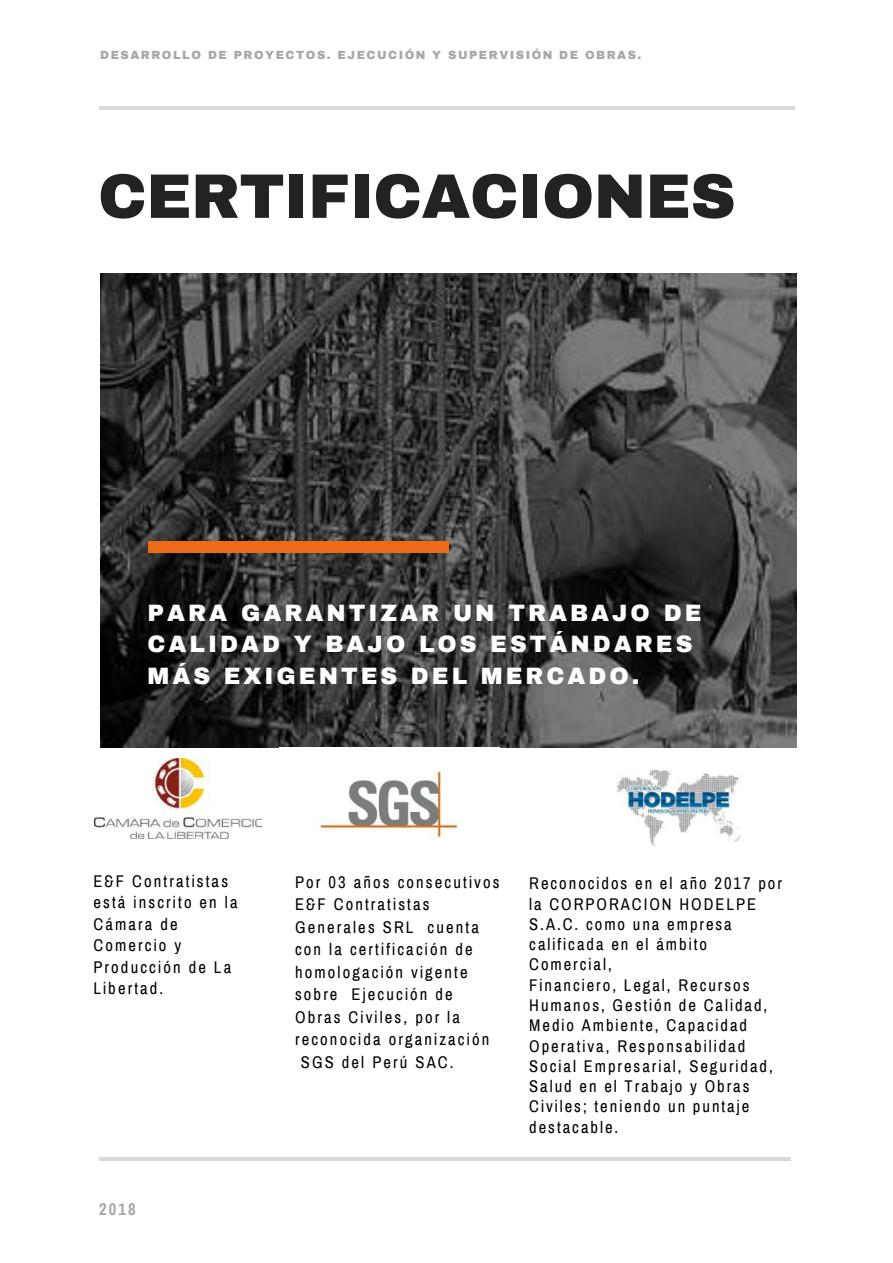
<style>
.page{position:relative;width:893px;height:1263px;background:#fff}
.page>*{position:absolute;margin:0;border:0;box-sizing:border-box;transform-origin:0 0}
.t1{font:900 62.85px "Archivo";letter-spacing:-.01em;color:#222}
.t2{font:900 23.25px/31.5px "Archivo";letter-spacing:.13em;color:#fff}
.t3{font:16.5px/20.2px "Archivo Narrow";letter-spacing:.12em;color:#000}
.t4{font:700 16.5px "Archivo Narrow";color:#a8a8a8}
.t5{font:900 11.55px "Archivo";letter-spacing:.13em;color:#a8a8a8}
</style>
<div class="page">
<hr style="left:99px;top:1157px;width:692px;height:4px;background:#d9d9d9">
<hr style="left:99px;top:106px;width:696px;height:3px;background:#d9d9d9">
<img style="left:100px;top:274px;width:696px;height:474px">
<div style="left:149px;top:542px;width:300px;height:11px;background:#ec6b19"></div>
<img style="left:617px;top:769px;width:124px;height:77px">
<img style="left:319px;top:770px;width:141px;height:70px">
<img style="left:95px;top:759px;width:166px;height:80px">
<p class="t5" style="left:100px;top:49px;width:543px">DESARROLLO DE PROYECTOS. EJECUCIÓN Y SUPERVISIÓN DE OBRAS.</p>
<h1 class="t1" style="left:98px;top:163px;width:639px">CERTIFICACIONES</h1>
<h2 class="t2" style="left:147px;top:597px;width:555px">PARA GARANTIZAR UN TRABAJO DE<br>CALIDAD Y BAJO LOS ESTÁNDARES<br>MÁS EXIGENTES DEL MERCADO.</h2>
<p class="t3" style="left:93px;top:871px;width:146px;line-height:21.5px">E&amp;F Contratistas está inscrito en la<br>Cámara de<br>Comercio y<br>Producción de La<br>Libertad.</p>
<p class="t4" style="left:99px;top:1201px;width:38px">2018</p>
<p class="t3" style="left:295px;top:872px;width:206px">Por 03 años consecutivos</p>
<p class="t3" style="left:295px;top:894px;width:136px">E&amp;F Contratistas</p>
<p class="t3" style="left:295px;top:917px;width:185px">Generales SRL cuenta</p>
<p class="t3" style="left:295px;top:939px;width:179px">con la certificación de</p>
<p class="t3" style="left:295px;top:962px;width:174px">homologación vigente</p>
<p class="t3" style="left:295px;top:984px;width:159px">sobre Ejecución de</p>
<p class="t3" style="left:295px;top:1007px;width:166px">Obras Civiles, por la</p>
<p class="t3" style="left:295px;top:1029px;width:196px">reconocida organización</p>
<p class="t3" style="left:301px;top:1052px;width:154px">SGS del Perú SAC.</p>
<p class="t3" style="left:529px;top:874px;width:254px">Reconocidos en el año 2017 por la CORPORACION HODELPE<br>S.A.C. como una empresa calificada en el ámbito<br>Comercial,<br>Financiero, Legal, Recursos<br>Humanos, Gestión de Calidad,<br>Medio Ambiente, Capacidad<br>Operativa, Responsabilidad<br>Social Empresarial, Seguridad,<br>Salud en el Trabajo y Obras<br>Civiles; teniendo un puntaje destacable.</p>
</div>
